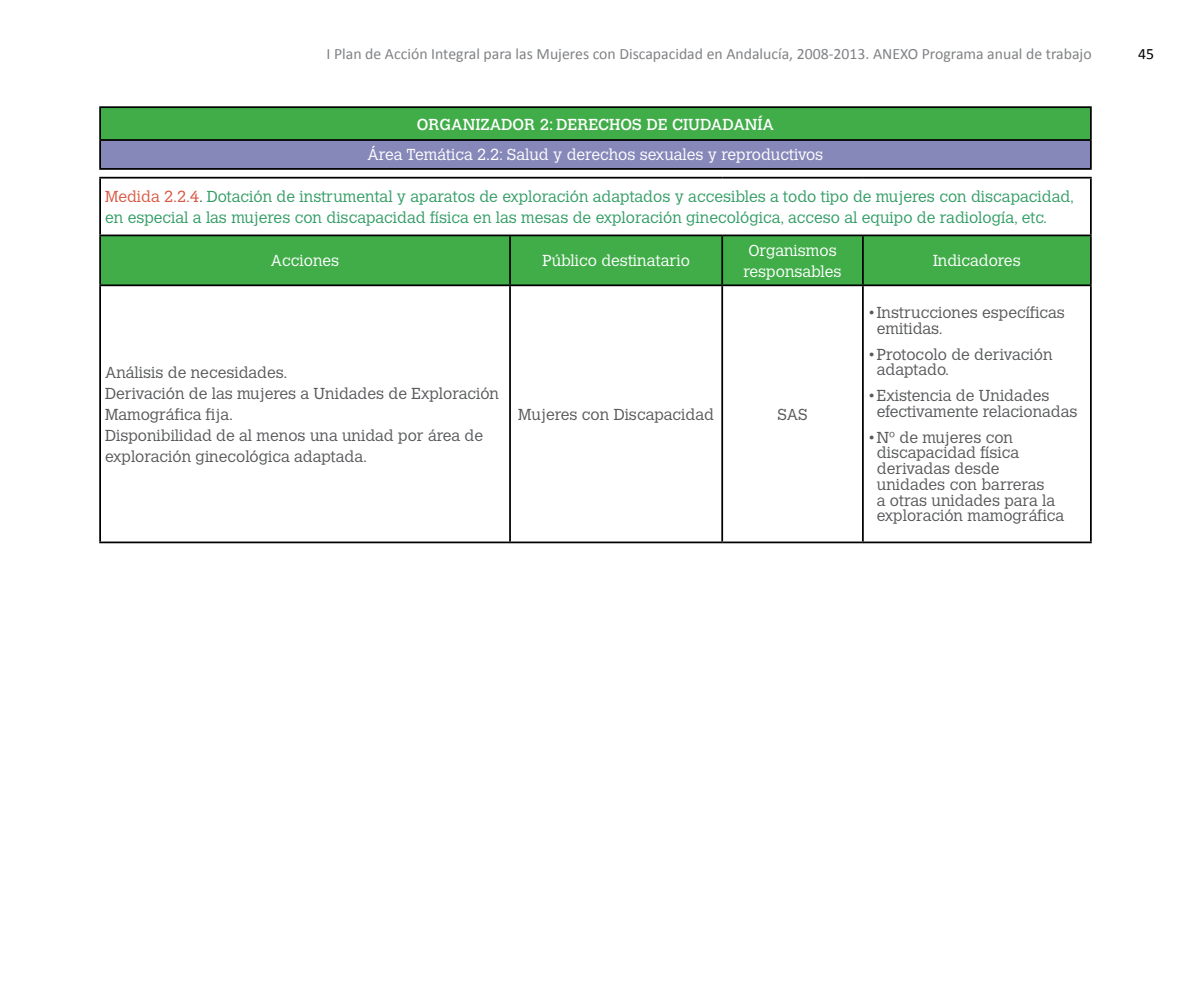
<style>
.page{position:relative;width:1191px;height:993px;background:#fff}
.page>*{position:absolute;margin:0;border:0;box-sizing:border-box;transform-origin:0 0}
.t1{font:300 15.75px/15.8px "Calvert";color:#58595b}
.t2{font:300 15.75px/21px "Calvert";color:#339d65}
.t3{font:300 15.75px/21px "Calvert";color:#fff;text-align:center}
.t4{font:15.75px "Calibri";color:#808285}
.t5{font:15.75px "Calvert";color:#fff}
.t6{font:15.75px "Calibri";color:#000}
.s1{color:#d95943}
.s2{color:#58595b}
</style>
<div class="page">
<div style="left:100px;top:107px;width:990px;height:33px;background:#41ad49"></div>
<div style="left:100px;top:140px;width:990px;height:29px;background:#8788ba"></div>
<hr style="left:1090px;top:108px;width:1px;height:31px;background:#000">
<svg style="left:1090px;top:141px;width:1px;height:27px"></svg>
<hr style="left:99px;top:168px;width:992px;height:2px;background:#000">
<hr style="left:99px;top:106px;width:992px;height:2px;background:#000">
<hr style="left:99px;top:108px;width:2px;height:31px;background:#000">
<hr style="left:99px;top:141px;width:2px;height:27px;background:#000">
<hr style="left:99px;top:139px;width:992px;height:2px;background:#000">
<div style="left:101px;top:236px;width:989px;height:48px;background:#41ad49"></div>
<hr style="left:509px;top:286px;width:2px;height:255px;background:#000">
<hr style="left:721px;top:286px;width:2px;height:255px;background:#000">
<hr style="left:862px;top:286px;width:1px;height:255px;background:#000">
<hr style="left:99px;top:177px;width:411px;height:1px;background:#000">
<hr style="left:99px;top:178px;width:2px;height:56px;background:#000">
<hr style="left:510px;top:177px;width:212px;height:1px;background:#000">
<hr style="left:722px;top:177px;width:141px;height:1px;background:#000">
<hr style="left:863px;top:177px;width:228px;height:1px;background:#000">
<hr style="left:1090px;top:178px;width:1px;height:56px;background:#000">
<hr style="left:99px;top:234px;width:411px;height:2px;background:#000">
<hr style="left:99px;top:236px;width:2px;height:48px;background:#000">
<hr style="left:510px;top:234px;width:212px;height:2px;background:#000">
<hr style="left:509px;top:236px;width:2px;height:48px;background:#000">
<hr style="left:722px;top:234px;width:141px;height:2px;background:#000">
<hr style="left:721px;top:236px;width:2px;height:48px;background:#000">
<hr style="left:863px;top:234px;width:228px;height:2px;background:#000">
<hr style="left:862px;top:236px;width:1px;height:48px;background:#000">
<hr style="left:1090px;top:236px;width:1px;height:48px;background:#000">
<hr style="left:99px;top:284px;width:411px;height:2px;background:#000">
<hr style="left:99px;top:286px;width:2px;height:255px;background:#000">
<hr style="left:510px;top:284px;width:212px;height:2px;background:#000">
<hr style="left:722px;top:284px;width:141px;height:2px;background:#000">
<hr style="left:863px;top:284px;width:228px;height:2px;background:#000">
<hr style="left:1090px;top:286px;width:1px;height:255px;background:#000">
<hr style="left:99px;top:541px;width:411px;height:2px;background:#000">
<hr style="left:510px;top:541px;width:212px;height:2px;background:#000">
<hr style="left:722px;top:541px;width:141px;height:2px;background:#000">
<hr style="left:863px;top:541px;width:228px;height:2px;background:#000">
<p class="t4" style="left:327px;top:44px;width:766px">I Plan de Acción Integral para las Mujeres con Discapacidad en Andalucía, 2008-2013. ANEXO Programa anual de trabajo</p>
<p class="t6" style="left:1138px;top:44px;width:17px">45</p>
<p class="t5" style="left:417px;top:115px;width:358px">ORGANIZADOR 2: DERECHOS DE CIUDADANÍA</p>
<p class="t3" style="left:368px;top:145px;width:457px">Área Temática 2.2: Salud y derechos sexuales y reproductivos</p>
<p class="t2" style="left:105px;top:186px;width:970px"><span class="s1">Medida 2.2.4</span><span class="s2">.</span> Dotación de instrumental y aparatos de exploración adaptados y accesibles a todo tipo de mujeres con discapacidad, en especial a las mujeres con discapacidad física en las mesas de exploración ginecológica, acceso al equipo de radiología, etc.</p>
<p class="t3" style="left:271px;top:250px;width:70px">Acciones</p>
<p class="t3" style="left:542px;top:250px;width:149px">Público destinatario</p>
<p class="t3" style="left:743px;top:240px;width:100px">Organismos responsables</p>
<p class="t3" style="left:933px;top:250px;width:89px">Indicadores</p>
<p class="t1" style="left:105px;top:362px;width:395px;line-height:21px">Análisis de necesidades.<br>Derivación de las mujeres a Unidades de Exploración Mamográfica fija.<br>Disponibilidad de al menos una unidad por área de exploración ginecológica adaptada.</p>
<p class="t1" style="left:518px;top:406px;width:197px">Mujeres con Discapacidad</p>
<p class="t1" style="left:777px;top:406px;width:32px">SAS</p>
<p class="t1" style="left:877px;top:305px;width:190px;text-indent:-9px">• Instrucciones específicas emitidas.</p>
<p class="t1" style="left:877px;top:346px;width:177px;text-indent:-9px">• Protocolo de derivación adaptado.</p>
<p class="t1" style="left:877px;top:388px;width:202px;text-indent:-9px">• Existencia de Unidades efectivamente relacionadas</p>
<p class="t1" style="left:877px;top:429px;width:189px;text-indent:-9px">• Nº de mujeres con discapacidad física derivadas desde unidades con barreras<br>a otras unidades para la exploración mamográfica</p>
</div>
